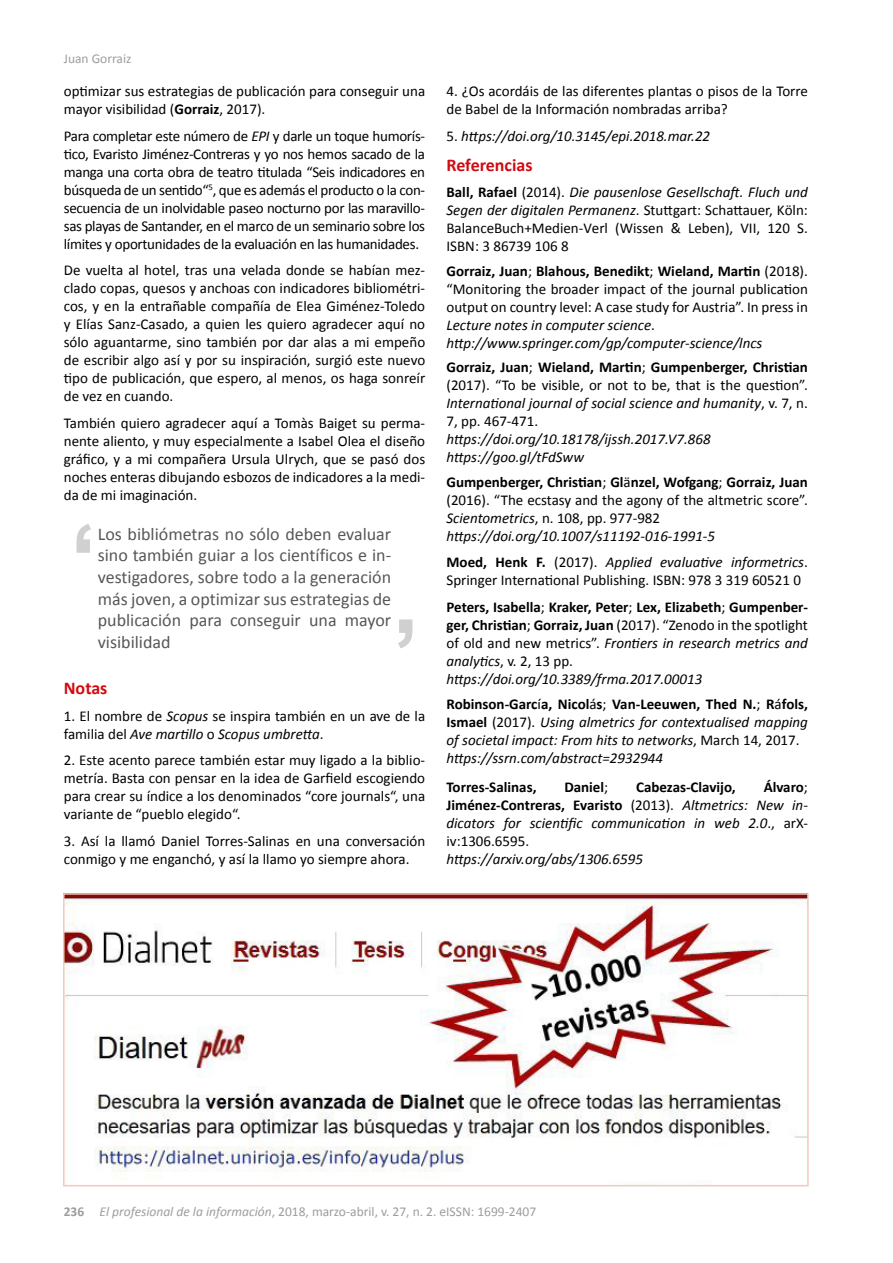
<style>
.page{position:relative;width:893px;height:1263px;background:#fff}
.page>*{position:absolute;margin:0;border:0;box-sizing:border-box;transform-origin:0 0}
.t1{font:18px/21.6px "Calibri";color:#575756;text-align:justify}
.t2{font:700 18px "Calibri";color:#d20a11}
.t3{font:15px/18px "Calibri";color:#000}
.t4{font:italic 15px/18px "Calibri";color:#000}
.t5{font:700 15px "Calibri";color:#000}
.t6{font:13.5px "Calibri";color:#9d9d9c}
.s1{font-weight:700}
.s2{font-style:italic}
.s3{font-style:normal}
.s4{font-weight:700;font-style:normal}
.s5{font-weight:400}
</style>
<div class="page">
<svg style="left:398px;top:619px;width:14px;height:29px"></svg>
<svg style="left:77px;top:524px;width:14px;height:29px"></svg>
<img style="left:66px;top:896px;width:740px;height:287px">
<div style="left:63px;top:893px;width:746px;height:293px;border:2px solid #f6c9b7"></div>
<p class="t6" style="left:64px;top:50px;width:69px">Juan Gorraiz</p>
<p class="t3" style="left:64px;top:82px;width:363px">optimizar sus estrategias de publicación para conseguir una mayor visibilidad (<span class="s1">Gorraiz</span>, 2017).</p>
<p class="t3" style="left:64px;top:127px;width:363px;text-align:justify">Para completar este número de <span class="s2">EPI</span> y darle un toque humorís&shy;tico, Evaristo Jiménez-Contreras y yo nos hemos sacado de la manga una corta obra de teatro titulada “Seis indicadores en búsqueda de un sentido“<sup>5</sup>, que es además el producto o la con&shy;secuencia de un inolvidable paseo nocturno por las maravillo&shy;sas playas de Santander, en el marco de un seminario sobre los límites y oportunidades de la evaluación en las humanidades.</p>
<p class="t3" style="left:64px;top:261px;width:363px;text-align:justify">De vuelta al hotel, tras una velada donde se habían mez&shy;clado copas, quesos y anchoas con indicadores bibliométri&shy;cos, y en la entrañable compañía de Elea Giménez-Toledo y Elías Sanz-Casado, a quien les quiero agradecer aquí no sólo aguantarme, sino también por dar alas a mi empeño de escribir algo así y por su inspiración, surgió este nuevo tipo de publicación, que espero, al menos, os haga sonreír de vez en cuando.</p>
<p class="t3" style="left:64px;top:414px;width:363px;text-align:justify">También quiero agradecer aquí a Tomàs Baiget su perma&shy;nente aliento, y muy especialmente a Isabel Olea el diseño gráfico, y a mi compañera Ursula Ulrych, que se pasó dos noches enteras dibujando esbozos de indicadores a la medi&shy;da de mi imaginación.</p>
<p class="t1" style="left:98px;top:523px;width:295px">Los bibliómetras no sólo deben evaluar sino también guiar a los científicos e in&shy;vestigadores, sobre todo a la generación más joven, a optimizar sus estrategias de publicación para conseguir una mayor visibilidad</p>
<p class="t2" style="left:64px;top:677px;width:45px">Notas</p>
<p class="t3" style="left:64px;top:707px;width:363px">1. El nombre de <span class="s2">Scopus</span> se inspira también en un ave de la familia del <span class="s2">Ave martillo</span> o <span class="s2">Scopus umbretta</span>.</p>
<p class="t3" style="left:64px;top:751px;width:363px;text-align:justify">2. Este acento parece también estar muy ligado a la biblio&shy;metría. Basta con pensar en la idea de Garfield escogiendo para crear su índice a los denominados “core journals“, una variante de “pueblo elegido“.</p>
<p class="t3" style="left:64px;top:832px;width:363px">3. Así la llamó Daniel Torres-Salinas en una conversación conmigo y me enganchó, y así la llamo yo siempre ahora.</p>
<p class="t3" style="left:446px;top:82px;width:363px">4. ¿Os acordáis de las diferentes plantas o pisos de la Torre de Babel de la Información nombradas arriba?</p>
<p class="t4" style="left:446px;top:126px;width:265px"><span class="s3">5.</span> https://doi.org/10.3145/epi.2018.mar.22</p>
<p class="t2" style="left:446px;top:153px;width:88px">Referencias</p>
<p class="t3" style="left:446px;top:183px;width:363px;text-align:justify"><span class="s1">Ball, Rafael</span> (2014). <span class="s2">Die pausenlose Gesellschaft. Fluch und Segen der digitalen Permanenz</span>. Stuttgart: Schattauer, Köln:<br>BalanceBuch+Medien-Verl (Wissen &amp; Leben), VII, 120 S.<br>ISBN: 3 86739 106 8</p>
<p class="t3" style="left:446px;top:262px;width:363px"><span class="s1">Gorraiz, Juan</span>; <span class="s1">Blahous, Benedikt</span>; <span class="s1">Wieland, Martin</span> (2018). “Monitoring the broader impact of the journal publication output on country level: A case study for Austria”. In press in <span class="s2">Lecture notes in computer science</span>. <span class="s2">http://www.springer.com/gp/computer-science/lncs</span></p>
<p class="t3" style="left:446px;top:358px;width:363px;text-align:justify"><span class="s1">Gorraiz, Juan</span>; <span class="s1">Wieland, Martin</span>; <span class="s1">Gumpenberger, Christian </span>(2017). “To be visible, or not to be, that is the question”.<br><span class="s2">International journal of social science and humanity</span>, v. 7, n.<br>7, pp. 467-471.</p>
<p class="t4" style="left:446px;top:430px;width:266px">https://doi.org/10.18178/ijssh.2017.V7.868 https://goo.gl/tFdSww</p>
<p class="t3" style="left:446px;top:473px;width:363px"><span class="s1">Gumpenberger, Christian</span>; <span class="s1">Gl</span>ä<span class="s1">nzel, Wofgang</span>; <span class="s1">Gorraiz, Juan </span>(2016). “The ecstasy and the agony of the altmetric score”.<br><span class="s2">Scientometrics</span>, n. 108, pp. 977-982 <span class="s2">https://doi.org/10.1007/s11192-016-1991-5</span></p>
<p class="t3" style="left:446px;top:553px;width:363px"><span class="s1">Moed, Henk F.</span> (2017). <span class="s2">Applied evaluative informetrics</span>.<br>Springer International Publishing. ISBN: 978 3 319 60521 0</p>
<p class="t4" style="left:446px;top:597px;width:363px"><span class="s4">Peters, Isabella</span><span class="s3">;</span> <span class="s4">Kraker, Peter</span><span class="s3">;</span> <span class="s4">Lex, Elizabeth</span><span class="s3">;</span> <span class="s4">Gumpenber&shy;ger, Christian</span><span class="s3">;</span> <span class="s4">Gorraiz, Juan</span> <span class="s3">(2017). “Zenodo in the spotlight of old and new metrics”.</span> Frontiers in research metrics and analytics<span class="s3">, v. 2, 13 pp. </span>https://doi.org/10.3389/frma.2017.00013</p>
<p class="t4" style="left:446px;top:694px;width:363px"><span class="s4">Robinson-Garc</span><span class="s3">í</span><span class="s4">a, Nicol</span><span class="s3">á</span><span class="s4">s</span><span class="s3">;</span> <span class="s4">Van-Leeuwen, Thed N.</span><span class="s3">;</span> <span class="s4">R</span><span class="s3">á</span><span class="s4">fols, Ismael</span> <span class="s3">(2017).</span> Using almetrics for contextualised mapping of societal impact: From hits to networks<span class="s3">, March 14, 2017. </span>https://ssrn.com/abstract=2932944</p>
<p class="t5" style="left:446px;top:777px;width:92px">Torres-Salinas,</p>
<p class="t5" style="left:564px;top:777px;width:45px">Daniel<span class="s5">;</span></p>
<p class="t5" style="left:636px;top:777px;width:101px">Cabezas-Clavijo,</p>
<p class="t4" style="left:446px;top:777px;width:363px;text-align:justify;text-indent:317px"><span class="s4">Álvaro</span><span class="s3">; </span><span class="s4">Jiménez-Contreras, Evaristo</span> <span class="s3">(2013).</span> Altmetrics: New in&shy;dicators for scientific communication in web 2.0<span class="s3">., arX&shy;iv:1306.6595.</span></p>
<p class="t4" style="left:446px;top:849px;width:198px">https://arxiv.org/abs/1306.6595</p>
<p class="t6" style="left:64px;top:1203px;width:474px"><span class="s1">236</span> <span class="s2">El profesional de la información</span>, 2018, marzo-abril, v. 27, n. 2. eISSN: 1699-2407</p>
</div>
